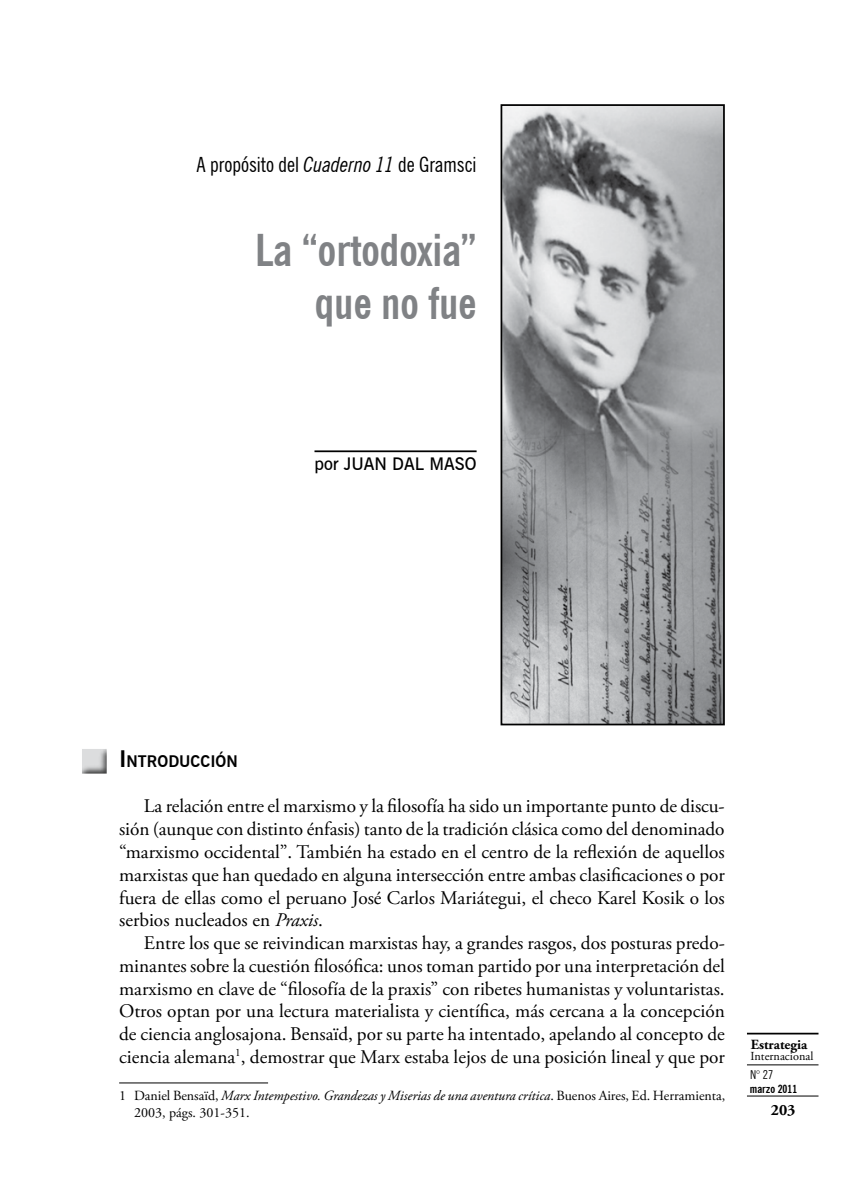
<style>
.page{position:relative;width:844px;height:1191px;background:#fff}
.page>*{position:absolute;margin:0;border:0;box-sizing:border-box;transform-origin:0 0}
.t1{font:700 condensed 43.75px/52.5px "News Gothic BT";color:#808285;text-align:right}
.t2{font:condensed 21px "News Gothic BT";color:#000}
.t3{font:19.25px/22.8px "Adobe Garamond Pro";color:#000;text-align:justify}
.t4{font:600 17.5px "News Gothic BT";color:#000}
.t5{font:700 15.92px "News Gothic BT";color:#000}
.t6{font:700 15.75px "Adobe Garamond Pro";color:#000}
.t7{font:14px/16.8px "Adobe Garamond Pro";color:#000}
.t8{font:700 14px "Adobe Garamond Pro";color:#000}
.t9{font:12.25px "Adobe Garamond Pro";color:#000}
.t10{font:condensed 12.25px "News Gothic BT";color:#000}
.t11{font:700 condensed 11.38px "News Gothic BT";color:#000}
.s1{font-style:italic}
.s2{font-size:22.75px}
</style>
<div class="page">
<hr style="left:746px;top:1032px;width:72px;height:2px;background:#000">
<hr style="left:746px;top:1064px;width:72px;height:1px;background:#000">
<hr style="left:746px;top:1095px;width:72px;height:1px;background:#000">
<div style="left:80px;top:746px;width:28px;height:28px;background:#000;opacity:.75"></div>
<hr style="left:314px;top:450px;width:162px;height:2px;background:#000">
<img style="left:503px;top:107px;width:218px;height:615px">
<div style="left:500px;top:104px;width:224px;height:621px;border:2px solid #000"></div>
<hr style="left:119px;top:1082px;width:149px;height:1px;background:#000">
<p class="t2" style="left:196px;top:152px;width:281px">A propósito del <span class="s1">Cuaderno 11</span> de Gramsci</p>
<h1 class="t1" style="left:255px;top:224px;width:223px">La “ortodoxia” que no fue</h1>
<p class="t4" style="left:314px;top:453px;width:163px">POR JUAN DAL MASO</p>
<p class="t5" style="left:119px;top:751px;width:120px"><span class="s2">I</span>NTRODUCCIÓN</p>
<p class="t3" style="left:119px;top:795px;width:607px;text-indent:25px">La relación entre el marxismo y la filosofía ha sido un importante punto de discu&shy;sión (aunque con distinto énfasis) tanto de la tradición clásica como del denominado “marxismo occidental”. También ha estado en el centro de la reflexión de aquellos marxistas que han quedado en alguna intersección entre ambas clasificaciones o por fuera de ellas como el peruano José Carlos Mariátegui, el checo Karel Kosik o los serbios nucleados en <span class="s1">Praxis</span>.</p>
<p class="t3" style="left:119px;top:932px;width:607px;text-indent:25px">Entre los que se reivindican marxistas hay, a grandes rasgos, dos posturas predo&shy;minantes sobre la cuestión filosófica: unos toman partido por una interpretación del marxismo en clave de “filosofía de la praxis” con ribetes humanistas y voluntaristas.<br>Otros optan por una lectura materialista y científica, más cercana a la concepción de ciencia anglosajona. Bensaïd, por su parte ha intentado, apelando al concepto de ciencia alemana<sup>1</sup>, demostrar que Marx estaba lejos de una posición lineal y que por</p>
<p class="t7" style="left:134px;top:1087px;width:592px;text-indent:-15px">1 Daniel Bensaïd, <span class="s1">Marx Intempestivo. Grandezas y Miserias de una aventura crítica</span>. Buenos Aires, Ed. Herramienta,<br>2003, págs. 301-351.</p>
<p class="t8" style="left:750px;top:1036px;width:58px">Estrategia</p>
<p class="t9" style="left:750px;top:1048px;width:64px">Internacional</p>
<p class="t10" style="left:749px;top:1067px;width:25px">N° 27</p>
<p class="t11" style="left:749px;top:1082px;width:49px">marzo 2011</p>
<p class="t6" style="left:770px;top:1100px;width:26px">203</p>
</div>
